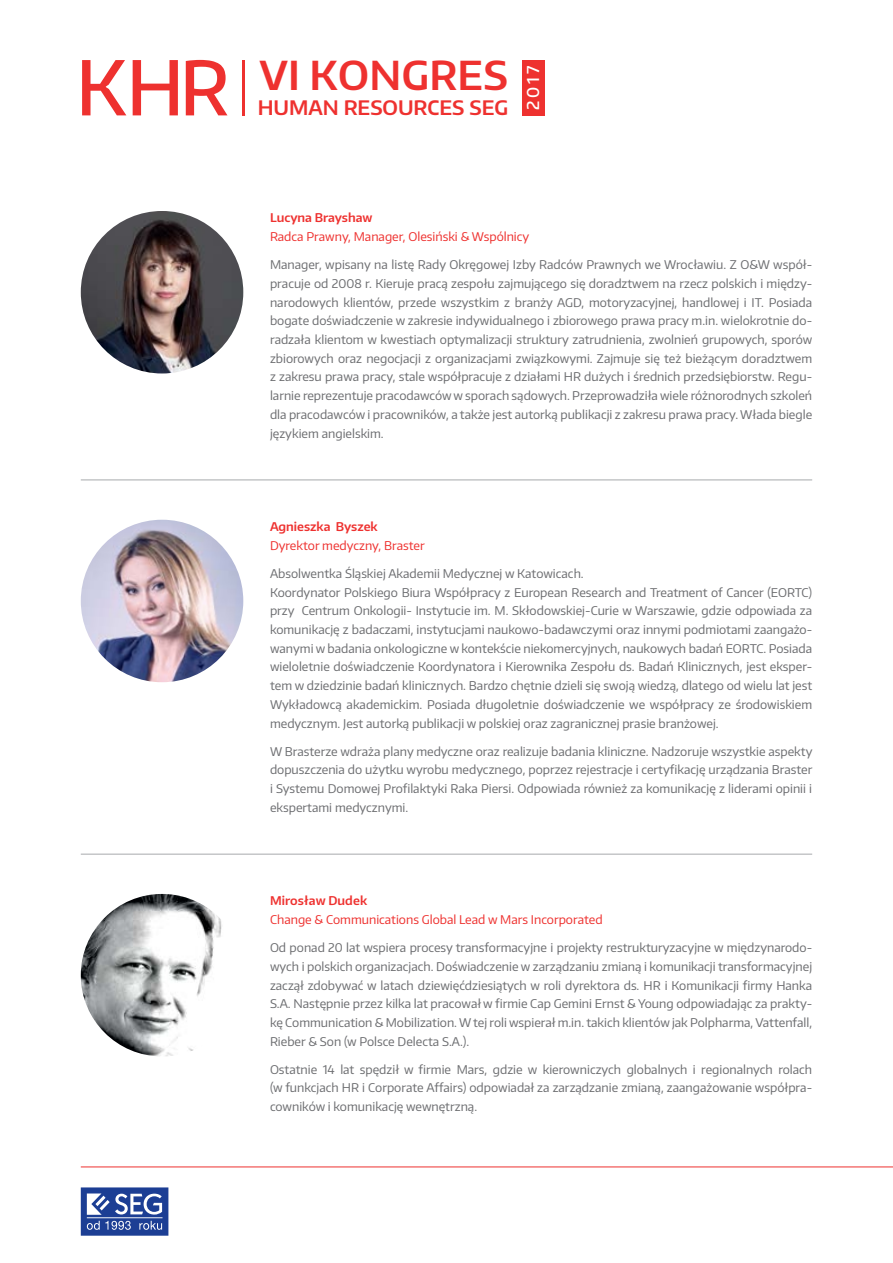
<style>
.page{position:relative;width:893px;height:1263px;background:#fff}
.page>*{position:absolute;margin:0;border:0;box-sizing:border-box;transform-origin:0 0}
.t1{font:500 74.85px "Encode Sans";color:#ee312f}
.t2{font:600 39.9px "Encode Sans";letter-spacing:.01em;color:#ee312f}
.t3{font:600 19.95px "Encode Sans";color:#ee312f}
.t4{font:500 16.35px "Encode Sans";color:#fff}
.t5{font:12px/18.8px "Encode Sans";color:#6d6e71;text-align:justify}
.t6{font:12px "Encode Sans";color:#ee312f}
.t7{font:600 12px "Encode Sans";color:#ee312f}
.s1{font-size:73.95px}
</style>
<div class="page">
<hr style="left:242px;top:60px;width:3px;height:55px;background:#ee312f">
<div style="left:522px;top:60px;width:22px;height:55px;background:#ee312f"></div>
<svg style="left:81px;top:1187px;width:87px;height:49px;background:#506aac"></svg>
<hr style="left:81px;top:1166px;width:812px;height:1px;background:#ee312f">
<hr style="left:81px;top:480px;width:731px;height:1px;background:#a7a9ac">
<hr style="left:81px;top:854px;width:731px;height:1px;background:#a7a9ac">
<img style="left:81px;top:211px;width:162px;height:162px;border-radius:81px">
<img style="left:81px;top:520px;width:162px;height:162px;border-radius:81px">
<img style="left:81px;top:894px;width:141px;height:162px">
<h1 class="t1" style="left:76px;top:38px;width:155px">KH<span class="s1">R</span></h1>
<h2 class="t2" style="left:259px;top:49px;width:250px">VI KONGRES</h2>
<h3 class="t4" style="left:522px;top:110px;width:47px;rotate:-90deg">2017</h3>
<h3 class="t3" style="left:258px;top:95px;width:252px">HUMAN RESOURCES SEG</h3>
<p class="t7" style="left:270px;top:210px;width:104px">Lucyna Brayshaw</p>
<p class="t6" style="left:270px;top:229px;width:261px">Radca Prawny, Manager, Olesiński &amp; Wspólnicy</p>
<p class="t5" style="left:270px;top:255px;width:544px">Manager, wpisany na listę Rady Okręgowej Izby Radców Prawnych we Wrocławiu. Z O&amp;W współ&shy;pracuje od 2008 r. Kieruje pracą zespołu zajmującego się doradztwem na rzecz polskich i między&shy;narodowych klientów, przede wszystkim z branży AGD, motoryzacyjnej, handlowej i IT. Posiada bogate doświadczenie w zakresie indywidualnego i zbiorowego prawa pracy m.in. wielokrotnie do&shy;radzała klientom w kwestiach optymalizacji struktury zatrudnienia, zwolnień grupowych, sporów zbiorowych oraz negocjacji z organizacjami związkowymi. Zajmuje się też bieżącym doradztwem z zakresu prawa pracy, stale współpracuje z działami HR dużych i średnich przedsiębiorstw. Regu&shy;larnie reprezentuje pracodawców w sporach sądowych. Przeprowadziła wiele różnorodnych szkoleń dla pracodawców i pracowników, a także jest autorką publikacji z zakresu prawa pracy. Włada biegle językiem angielskim.</p>
<p class="t7" style="left:270px;top:519px;width:109px">Agnieszka Byszek</p>
<p class="t6" style="left:270px;top:537px;width:156px">Dyrektor medyczny, Braster</p>
<p class="t5" style="left:270px;top:564px;width:544px;text-align:left">Absolwentka Śląskiej Akademii Medycznej w Katowicach.<br>Koordynator Polskiego Biura Współpracy z European Research and Treatment of Cancer (EORTC) przy Centrum Onkologii- Instytucie im. M. Skłodowskiej-Curie w Warszawie, gdzie odpowiada za komunikację z badaczami, instytucjami naukowo-badawczymi oraz innymi podmiotami zaangażo&shy;wanymi w badania onkologiczne w kontekście niekomercyjnych, naukowych badań EORTC. Posiada wieloletnie doświadczenie Koordynatora i Kierownika Zespołu ds. Badań Klinicznych, jest eksper&shy;tem w dziedzinie badań klinicznych. Bardzo chętnie dzieli się swoją wiedzą, dlatego od wielu lat jest Wykładowcą akademickim. Posiada długoletnie doświadczenie we współpracy ze środowiskiem medycznym. Jest autorką publikacji w polskiej oraz zagranicznej prasie branżowej.</p>
<p class="t5" style="left:270px;top:741px;width:544px">W Brasterze wdraża plany medyczne oraz realizuje badania kliniczne. Nadzoruje wszystkie aspekty dopuszczenia do użytku wyrobu medycznego, poprzez rejestracje i certyfikację urządzania Braster i Systemu Domowej Profilaktyki Raka Piersi. Odpowiada również za komunikację z liderami opinii i ekspertami medycznymi.</p>
<p class="t7" style="left:270px;top:893px;width:99px">Mirosław Dudek</p>
<p class="t6" style="left:270px;top:912px;width:334px">Change &amp; Communications Global Lead w Mars Incorporated</p>
<p class="t5" style="left:270px;top:938px;width:544px">Od ponad 20 lat wspiera procesy transformacyjne i projekty restrukturyzacyjne w międzynarodo&shy;wych i polskich organizacjach. Doświadczenie w zarządzaniu zmianą i komunikacji transformacyjnej zaczął zdobywać w latach dziewięćdziesiątych w roli dyrektora ds. HR i Komunikacji firmy Hanka S.A. Następnie przez kilka lat pracował w firmie Cap Gemini Ernst &amp; Young odpowiadając za prakty&shy;kę Communication &amp; Mobilization. W tej roli wspierał m.in. takich klientów jak Polpharma, Vattenfall, Rieber &amp; Son (w Polsce Delecta S.A.).</p>
<p class="t5" style="left:270px;top:1059px;width:544px">Ostatnie 14 lat spędził w firmie Mars, gdzie w kierowniczych globalnych i regionalnych rolach (w funkcjach HR i Corporate Affairs) odpowiadał za zarządzanie zmianą, zaangażowanie współpra&shy;cowników i komunikację wewnętrzną.</p>
</div>
